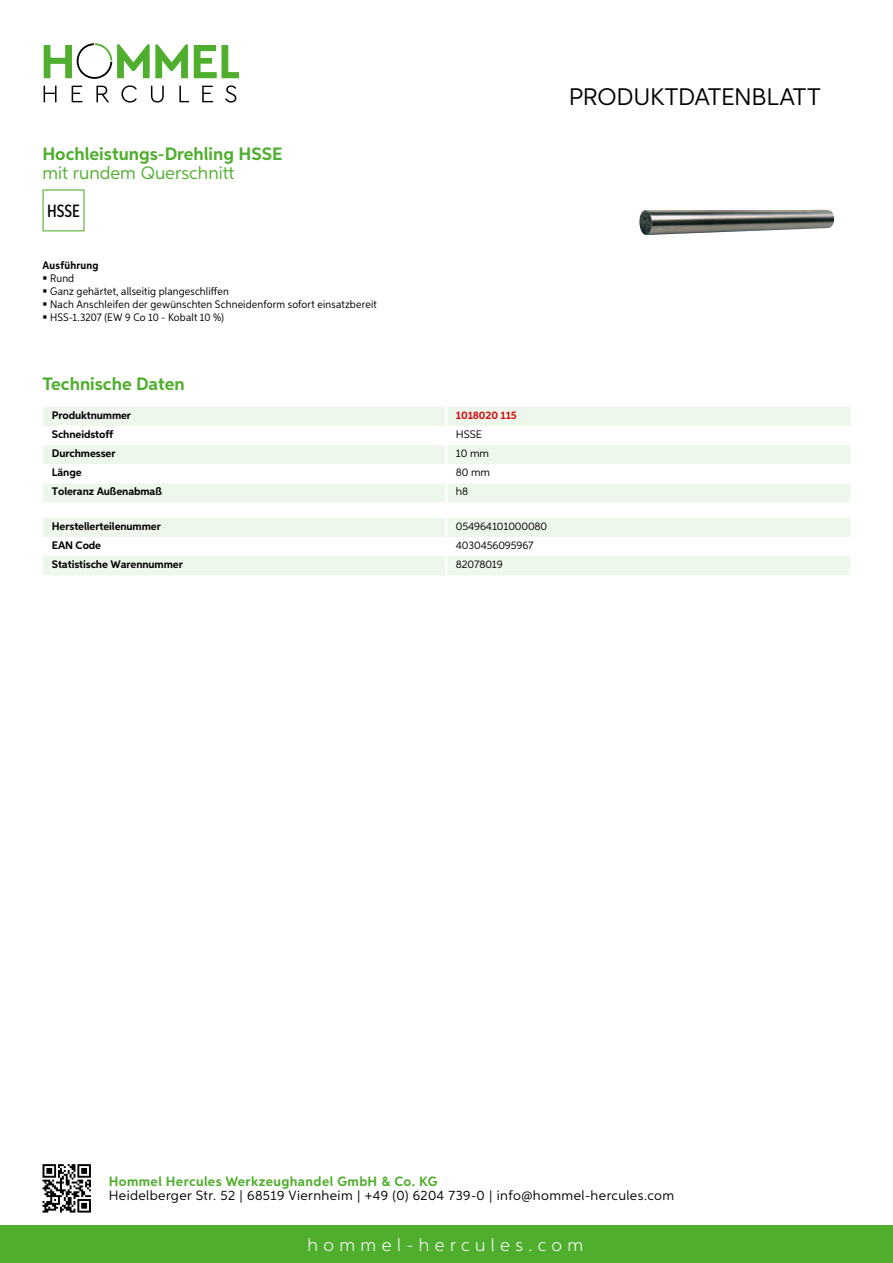
<style>
.page{position:relative;width:893px;height:1263px;background:#fff}
.page>*{position:absolute;margin:0;border:0;box-sizing:border-box;transform-origin:0 0}
.t1{font:24px "Aspira";letter-spacing:-.01em;color:#000}
.t2{font:700 18px "Aspira";color:#50ae2f}
.t3{font:18px "Aspira";color:#50ae2f}
.t4{font:300 18px "Aspira";letter-spacing:.3em;color:#fff}
.t5{font:500 17.85px "Aspira XX Nar";color:#000}
.t6{font:13.5px "Aspira";letter-spacing:.03em;color:#000}
.t7{font:700 13.5px "Aspira";letter-spacing:.03em;color:#50ae2f}
.t8{font:10.95px/12.8px "Aspira Nar";letter-spacing:.015em;color:#000}
.t9{font:700 10.95px "Aspira";letter-spacing:-.01em;color:#000}
.t10{font:10.95px "Aspira";letter-spacing:-.01em;color:#000}
.t11{font:700 10.95px "Aspira";letter-spacing:-.01em;color:#cd1013}
.t12{font:700 10.95px "Aspira Nar";letter-spacing:.02em;color:#000}
</style>
<div class="page">
<div style="left:0;top:1226px;width:893px;height:37px;background:#50ae2f"></div>
<svg style="left:43px;top:1164px;width:48px;height:48px"></svg>
<svg style="left:194px;top:45px;width:45px;height:33px"></svg>
<svg style="left:44px;top:43px;width:144px;height:36px"></svg>
<svg style="left:44px;top:86px;width:13px;height:16px"></svg>
<svg style="left:72px;top:86px;width:10px;height:16px"></svg>
<svg style="left:96px;top:86px;width:13px;height:16px"></svg>
<svg style="left:121px;top:85px;width:16px;height:18px"></svg>
<svg style="left:151px;top:86px;width:13px;height:17px"></svg>
<svg style="left:179px;top:86px;width:10px;height:16px"></svg>
<svg style="left:202px;top:86px;width:11px;height:16px"></svg>
<svg style="left:225px;top:85px;width:11px;height:18px"></svg>
<div style="left:43px;top:407px;width:807px;height:95px;background:#eef7eb"></div>
<svg style="left:43px;top:426px;width:807px;height:57px"></svg>
<hr style="left:445px;top:407px;width:3px;height:19px;background:#fff">
<hr style="left:445px;top:426px;width:3px;height:19px;background:#fff">
<hr style="left:445px;top:445px;width:3px;height:19px;background:#fff">
<hr style="left:445px;top:464px;width:3px;height:19px;background:#fff">
<hr style="left:445px;top:483px;width:3px;height:19px;background:#fff">
<svg style="left:43px;top:518px;width:807px;height:57px"></svg>
<hr style="left:445px;top:556px;width:3px;height:19px;background:#fff">
<svg style="left:43px;top:189px;width:42px;height:42px"></svg>
<img style="left:639px;top:209px;width:195px;height:26px">
<h2 class="t2" style="left:43px;top:142px;width:241px">Hochleistungs-Drehling HSSE</h2>
<h2 class="t3" style="left:43px;top:162px;width:193px">mit rundem Querschnitt</h2>
<h3 class="t5" style="left:47px;top:200px;width:34px">HSSE</h3>
<p class="t12" style="left:43px;top:259px;width:58px">Ausführung</p>
<p class="t8" style="left:50px;top:272px;width:328px">Rund<br>Ganz gehärtet, allseitig plangeschliffen<br>Nach Anschleifen der gewünschten Schneidenform sofort einsatzbereit HSS-1.3207 (EW 9 Co 10 - Kobalt 10 %)</p>
<h2 class="t2" style="left:43px;top:373px;width:144px">Technische Daten</h2>
<p class="t9" style="left:52px;top:408px;width:81px">Produktnummer</p>
<p class="t11" style="left:456px;top:408px;width:63px">1018020 115</p>
<p class="t9" style="left:52px;top:427px;width:63px">Schneidstoff</p>
<p class="t10" style="left:456px;top:427px;width:26px">HSSE</p>
<p class="t9" style="left:52px;top:446px;width:65px">Durchmesser</p>
<p class="t10" style="left:456px;top:446px;width:35px">10 mm</p>
<p class="t9" style="left:52px;top:466px;width:31px">Länge</p>
<p class="t10" style="left:456px;top:466px;width:36px">80 mm</p>
<p class="t9" style="left:52px;top:485px;width:112px">Toleranz Außenabmaß</p>
<p class="t10" style="left:456px;top:485px;width:14px">h8</p>
<p class="t9" style="left:52px;top:519px;width:111px">Herstellerteilenummer</p>
<p class="t10" style="left:456px;top:519px;width:93px">054964101000080</p>
<p class="t9" style="left:52px;top:538px;width:51px">EAN Code</p>
<p class="t10" style="left:456px;top:538px;width:79px">4030456095967</p>
<p class="t9" style="left:52px;top:557px;width:132px">Statistische Warennummer</p>
<p class="t10" style="left:456px;top:558px;width:48px">82078019</p>
<h1 class="t1" style="left:569px;top:82px;width:253px">Produktdatenblatt</h1>
<p class="t7" style="left:109px;top:1172px;width:330px">Hommel Hercules Werkzeughandel GmbH &amp; Co. KG</p>
<p class="t6" style="left:109px;top:1187px;width:567px">Heidelberger Str. 52 | 68519 Viernheim | +49 (0) 6204 739-0 | info@hommel-hercules.com</p>
<h2 class="t4" style="left:307px;top:1234px;width:277px">hommel-hercules.com</h2>
</div>
